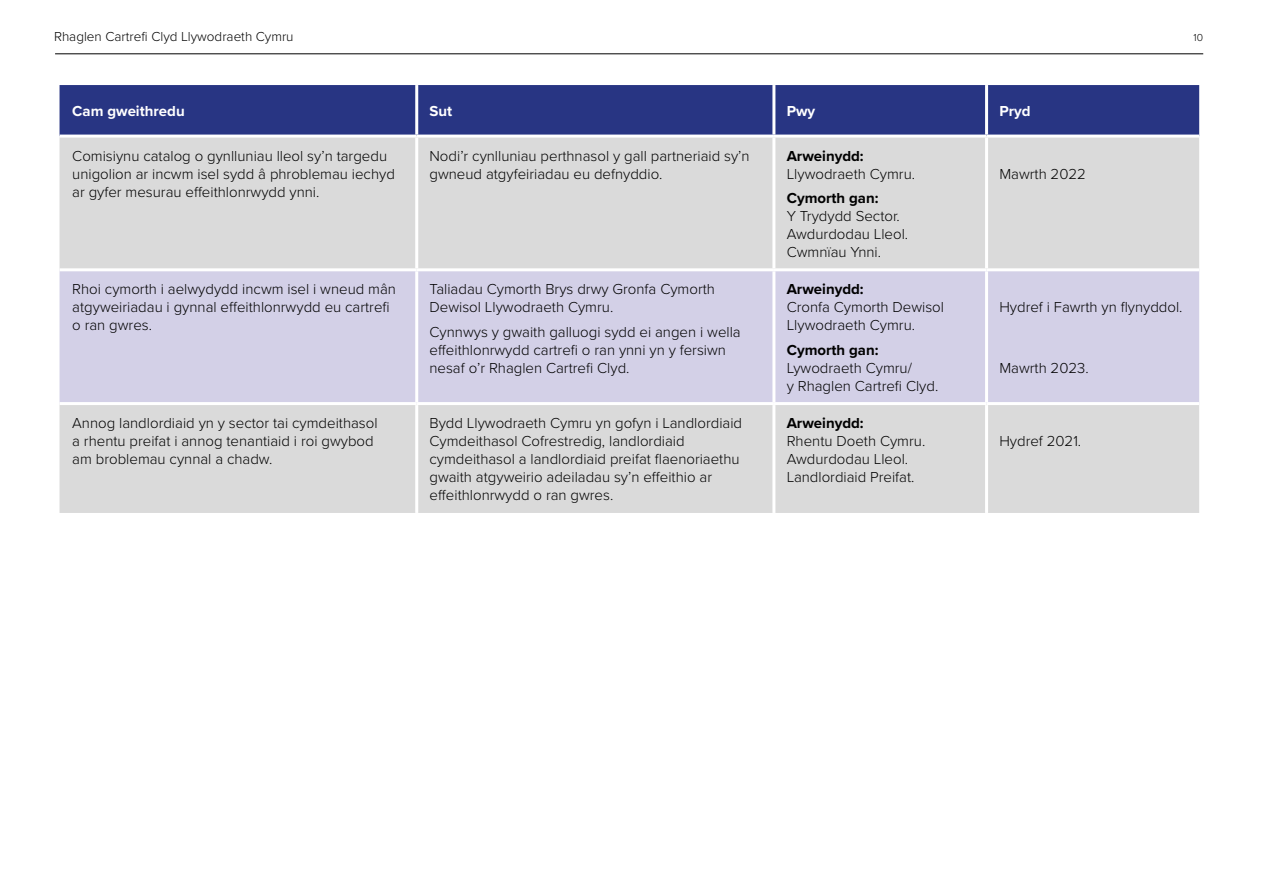
<style>
.page{position:relative;width:1263px;height:893px;background:#fff}
.page>*{position:absolute;margin:0;border:0;box-sizing:border-box;transform-origin:0 0}
.Table_Text{font:300 15px/18px "Proxima Nova";color:#000}
.Table_Text-2{font:700 15px "Proxima Nova";color:#fff}
.t1{font:300 13.5px "Proxima Nova";color:#000}
.t2{font:300 10.5px "Proxima Nova";color:#000}
.s1{font-weight:700}
</style>
<div class="page">
<hr style="left:55px;top:54px;width:1148px;height:1px;background:#000">
<div style="left:60px;top:85px;width:1139px;height:50px;background:#283583"></div>
<div style="left:60px;top:138px;width:1139px;height:375px;background:#dadada"></div>
<div style="left:60px;top:271px;width:1139px;height:131px;background:#d3d0e7"></div>
<hr style="left:415px;top:85px;width:3px;height:50px;background:#fff">
<hr style="left:772px;top:85px;width:3px;height:50px;background:#fff">
<hr style="left:985px;top:85px;width:3px;height:50px;background:#fff">
<hr style="left:415px;top:138px;width:3px;height:130px;background:#fff">
<hr style="left:772px;top:138px;width:3px;height:130px;background:#fff">
<hr style="left:985px;top:138px;width:3px;height:130px;background:#fff">
<hr style="left:60px;top:268px;width:357px;height:3px;background:#fff">
<hr style="left:417px;top:268px;width:357px;height:3px;background:#fff">
<hr style="left:415px;top:271px;width:3px;height:131px;background:#fff">
<hr style="left:774px;top:268px;width:212px;height:3px;background:#fff">
<hr style="left:772px;top:271px;width:3px;height:131px;background:#fff">
<hr style="left:986px;top:268px;width:213px;height:3px;background:#fff">
<hr style="left:985px;top:271px;width:3px;height:131px;background:#fff">
<hr style="left:60px;top:402px;width:357px;height:3px;background:#fff">
<hr style="left:417px;top:402px;width:357px;height:3px;background:#fff">
<hr style="left:415px;top:405px;width:3px;height:108px;background:#fff">
<hr style="left:774px;top:402px;width:212px;height:3px;background:#fff">
<hr style="left:772px;top:405px;width:3px;height:108px;background:#fff">
<hr style="left:986px;top:402px;width:213px;height:3px;background:#fff">
<hr style="left:985px;top:405px;width:3px;height:108px;background:#fff">
<p class="t1" style="left:54px;top:26px;width:241px">Rhaglen Cartrefi Clyd Llywodraeth Cymru</p>
<p class="t2" style="left:1193px;top:30px;width:11px">10</p>
<p class="Table_Text-2" style="left:72px;top:100px;width:114px">Cam gweithredu</p>
<p class="Table_Text-2" style="left:429px;top:100px;width:24px">Sut</p>
<p class="Table_Text-2" style="left:787px;top:100px;width:30px">Pwy</p>
<p class="Table_Text-2" style="left:999px;top:100px;width:33px">Pryd</p>
<p class="Table_Text" style="left:72px;top:146px;width:324px">Comisiynu catalog o gynlluniau lleol sy’n targedu unigolion ar incwm isel sydd â phroblemau iechyd ar gyfer mesurau effeithlonrwydd ynni.</p>
<p class="Table_Text" style="left:429px;top:146px;width:322px">Nodi’r cynlluniau perthnasol y gall partneriaid sy’n gwneud atgyfeiriadau eu defnyddio.</p>
<p class="Table_Text" style="left:787px;top:146px;width:130px"><span class="s1">Arweinydd:<br></span>Llywodraeth Cymru.</p>
<p class="Table_Text" style="left:999px;top:164px;width:88px">Mawrth 2022</p>
<p class="Table_Text" style="left:787px;top:188px;width:123px"><span class="s1">Cymorth gan:<br></span>Y Trydydd Sector.<br>Awdurdodau Lleol.<br>Cwmnïau Ynni.</p>
<p class="Table_Text" style="left:72px;top:280px;width:325px">Rhoi cymorth i aelwydydd incwm isel i wneud mân atgyweiriadau i gynnal effeithlonrwydd eu cartrefi o ran gwres.</p>
<p class="Table_Text" style="left:429px;top:280px;width:287px">Taliadau Cymorth Brys drwy Gronfa Cymorth<br>Dewisol Llywodraeth Cymru.</p>
<p class="Table_Text" style="left:429px;top:322px;width:313px">Cynnwys y gwaith galluogi sydd ei angen i wella effeithlonrwydd cartrefi o ran ynni yn y fersiwn nesaf o’r Rhaglen Cartrefi Clyd.</p>
<p class="Table_Text" style="left:787px;top:280px;width:159px"><span class="s1">Arweinydd:<br></span>Cronfa Cymorth Dewisol<br>Llywodraeth Cymru.</p>
<p class="Table_Text" style="left:787px;top:340px;width:153px"><span class="s1">Cymorth gan:<br></span>Lywodraeth Cymru/<br>y Rhaglen Cartrefi Clyd.</p>
<p class="Table_Text" style="left:72px;top:413px;width:307px">Annog landlordiaid yn y sector tai cymdeithasol a rhentu preifat i annog tenantiaid i roi gwybod am broblemau cynnal a chadw.</p>
<p class="Table_Text" style="left:429px;top:413px;width:314px">Bydd Llywodraeth Cymru yn gofyn i Landlordiaid Cymdeithasol Cofrestredig, landlordiaid cymdeithasol a landlordiaid preifat flaenoriaethu gwaith atgyweirio adeiladau sy’n effeithio ar effeithlonrwydd o ran gwres.</p>
<p class="Table_Text" style="left:787px;top:413px;width:140px"><span class="s1">Arweinydd:<br></span>Rhentu Doeth Cymru.<br>Awdurdodau Lleol.<br>Landlordiaid Preifat.</p>
<p class="Table_Text" style="left:999px;top:298px;width:185px">Hydref i Fawrth yn flynyddol.</p>
<p class="Table_Text" style="left:999px;top:358px;width:91px">Mawrth 2023.</p>
<p class="Table_Text" style="left:999px;top:431px;width:83px">Hydref 2021.</p>
</div>
